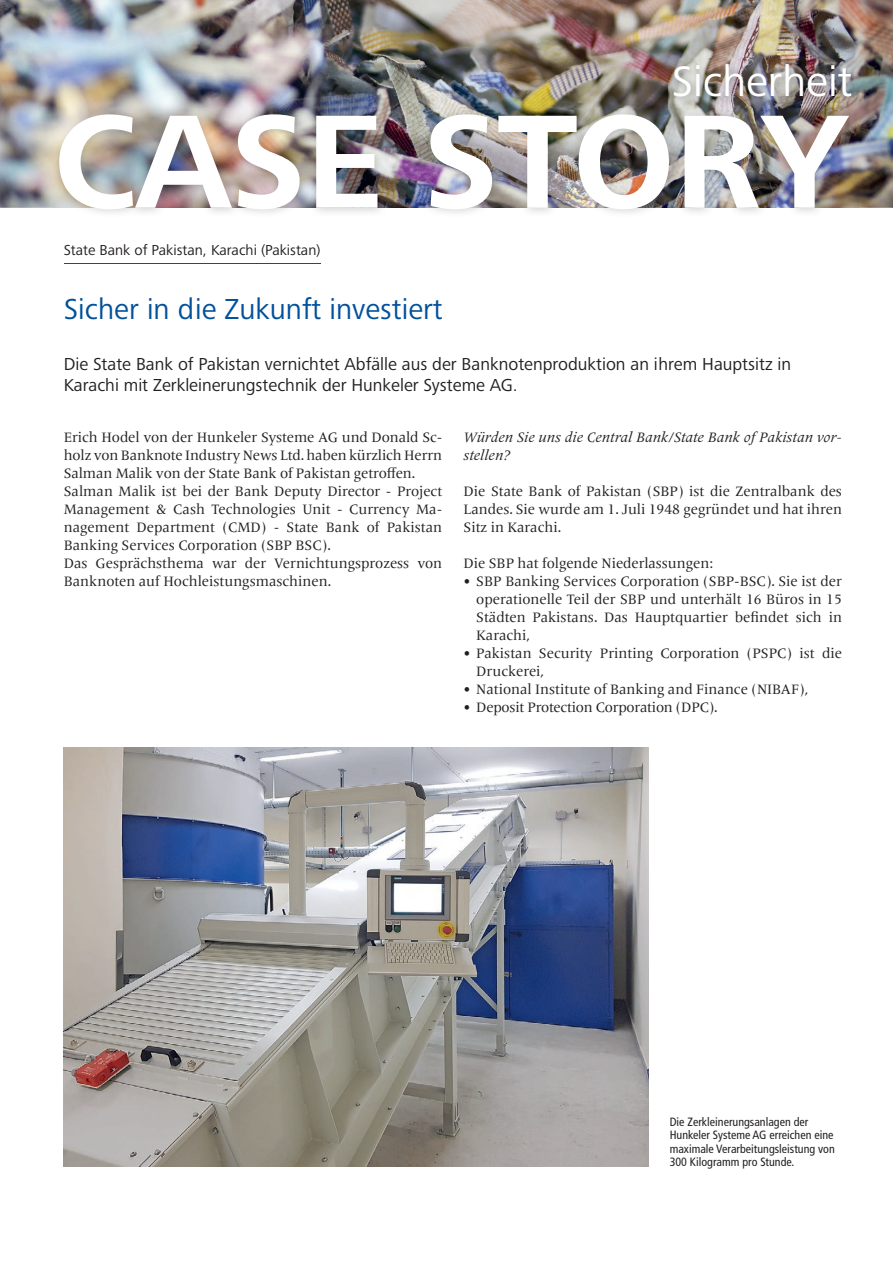
<style>
.page{position:relative;width:893px;height:1263px;background:#fff}
.page>*{position:absolute;margin:0;border:0;box-sizing:border-box;transform-origin:0 0}
.t1{font:700 138px "Frutiger Next Pro";letter-spacing:-.01em;color:#fff}
.t2{font:44.25px "Frutiger Next Pro";color:#fff}
.t3{font:30px "Frutiger Next Pro";color:#01519b}
.t4{font:18px/21.6px "Frutiger Next Pro";color:#231f20}
.t5{font:15px "Frutiger Next Pro";color:#231f20}
.t6{font:14.25px/18px "Frutiger Serif LT Pro";color:#231f20}
.t7{font:italic 14.25px/18px "Frutiger Serif LT Pro";color:#231f20}
.t8{font:condensed 12px/13.5px "Frutiger";color:#231f20}
</style>
<div class="page">
<hr style="left:64px;top:263px;width:256px;height:1px;background:#01519b">
<img style="left:64px;top:748px;width:584px;height:418px">
<img style="left:0;top:0;width:893px;height:208px">
<img style="left:53px;top:108px;width:805px;height:105px">
<img style="left:669px;top:58px;width:193px;height:49px">
<h2 class="t2" style="left:672px;top:56px;width:182px">Sicherheit</h2>
<h1 class="t1" style="left:54px;top:83px;width:796px">CASE STORY</h1>
<p class="t5" style="left:64px;top:241px;width:258px">State Bank of Pakistan, Karachi (Pakistan)</p>
<h3 class="t3" style="left:64px;top:292px;width:380px">Sicher in die Zukunft investiert</h3>
<p class="t4" style="left:64px;top:353px;width:729px">Die State Bank of Pakistan vernichtet Abfälle aus der Banknotenproduktion an ihrem Hauptsitz in<br>Karachi mit Zerkleinerungstechnik der Hunkeler Systeme AG.</p>
<p class="t6" style="left:64px;top:428px;width:380px">Erich Hodel von der Hunkeler Systeme AG und Donald Sc&shy;holz von Banknote Industry News Ltd. haben kürzlich Herrn Salman Malik von der State Bank of Pakistan getroffen.<br>Salman Malik ist bei der Bank Deputy Director - Project Management &amp; Cash Technologies Unit - Currency Ma&shy;nagement Department (CMD) - State Bank of Pakistan Banking Services Corporation (SBP BSC).<br>Das Gesprächsthema war der Vernichtungsprozess von Banknoten auf Hochleistungsmaschinen.</p>
<p class="t7" style="left:463px;top:428px;width:380px">Würden Sie uns die Central Bank/State Bank of Pakistan vor&shy;stellen?</p>
<p class="t6" style="left:463px;top:482px;width:380px;text-align:justify">Die State Bank of Pakistan (SBP) ist die Zentralbank des Landes. Sie wurde am 1. Juli 1948 gegründet und hat ihren Sitz in Karachi.</p>
<p class="t6" style="left:463px;top:554px;width:251px">Die SBP hat folgende Niederlassungen:</p>
<p class="t6" style="left:476px;top:572px;width:367px;text-align:justify;text-indent:-13px">• SBP Banking Services Corporation (SBP-BSC). Sie ist der operationelle Teil der SBP und unterhält 16 Büros in 15<br>Städten Pakistans. Das Hauptquartier befindet sich in Karachi,</p>
<p class="t6" style="left:476px;top:644px;width:367px;text-indent:-13px">• Pakistan Security Printing Corporation (PSPC) ist die<br>Druckerei,</p>
<p class="t6" style="left:463px;top:680px;width:346px">• National Institute of Banking and Finance (NIBAF),</p>
<p class="t6" style="left:463px;top:698px;width:256px">• Deposit Protection Corporation (DPC).</p>
<p class="t8" style="left:670px;top:1115px;width:167px">Die Zerkleinerungsanlagen der<br>Hunkeler Systeme AG erreichen eine maximale Verarbeitungsleistung von<br>300 Kilogramm pro Stunde.</p>
</div>
